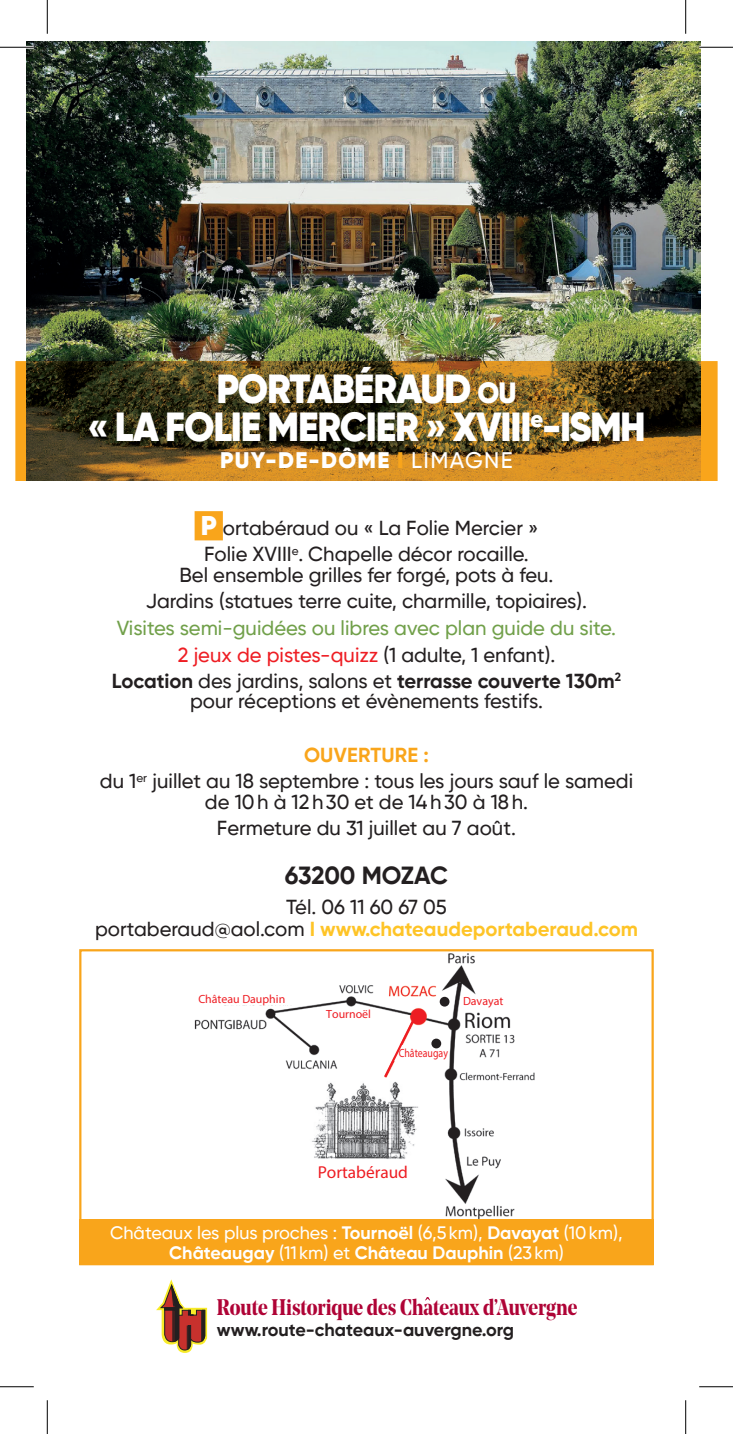
<style>
.page{position:relative;width:733px;height:1434px;background:#fff}
.page>*{position:absolute;margin:0;border:0;box-sizing:border-box;transform-origin:0 0}
.t1{font:900 40.5px/38.2px "Gilroy";letter-spacing:-.03em;color:#fff;text-align:center;scale:.95 1}
.t2{font:700 24.75px "Gilroy";letter-spacing:-.01em;color:#231f20}
.t3{font:700 22.5px "Noe Display";letter-spacing:-.005em;color:#af0336;scale:.84 1}
.t4{font:900 22.5px "Gilroy";letter-spacing:.06em;color:#fff}
.t5{font:500 20.25px/26.6px "Gilroy";color:#231f20;text-align:center}
.t6{font:500 20.25px/26.6px "Gilroy";color:#71a04a;text-align:center}
.t7{font:500 18px/20.2px "Gilroy";color:#fff;text-align:center}
.t8{font:700 18px "Gilroy";color:#231f20}
.t9{font:17.32px "Myriad Pro";color:#ee1d23}
.t10{font:11.92px "Myriad Pro";color:#ee1d23}
.t11{font:11.92px "Myriad Pro";color:#ee1d23;scale:.83 1}
.s1{font-size:29.25px}
.s2{color:#f9a51b}
.s3{font-weight:500}
.s4{font-weight:900;font-size:27px;color:#fff}
.s5{color:#ee1d23}
.s6{color:#231f20}
.s7{font-weight:700;color:#231f20}
.s8{font-weight:700;color:#f9a51b}
.s9{font-weight:700;color:#fec427}
.s10{font-weight:700}
</style>
<div class="page">
<svg style="left:156px;top:1279px;width:51px;height:74px"></svg>
<hr style="left:201px;top:1310px;width:1px;height:31px;background:#231f20">
<img style="left:189px;top:953px;width:352px;height:267px">
<div style="left:300px;top:1160px;width:125px;height:22px;background:#fff"></div>
<div style="left:394px;top:1045px;width:54px;height:16px;background:#fff"></div>
<div style="left:198px;top:993px;width:100px;height:12px;background:#fff"></div>
<div style="left:325px;top:1008px;width:47px;height:12px;background:#fff"></div>
<div style="left:431px;top:1039px;width:10px;height:9px;background:#231f20;border-radius:50%"></div>
<svg style="left:382px;top:1019px;width:33px;height:61px"></svg>
<div style="left:439px;top:997px;width:10px;height:10px;background:#231f20;border-radius:50%"></div>
<div style="left:79px;top:1220px;width:574px;height:45px;background:#f9a51b"></div>
<img style="left:26px;top:42px;width:673px;height:319px">
<div style="left:194px;top:511px;width:29px;height:29px;background:#f9a51b"></div>
<svg style="left:15px;top:361px;width:702px;height:120px;background:#6f531c"></svg>
<hr style="left:0;top:46px;width:34px;height:3px;background:#fff">
<hr style="left:0;top:47px;width:34px;height:1px;background:#000">
<hr style="left:699px;top:47px;width:33px;height:1px;background:#000">
<hr style="left:0;top:1386px;width:34px;height:1px;background:#000">
<hr style="left:699px;top:1386px;width:33px;height:1px;background:#000">
<hr style="left:47px;top:0;width:1px;height:34px;background:#000">
<hr style="left:47px;top:1400px;width:1px;height:34px;background:#000">
<hr style="left:685px;top:0;width:1px;height:34px;background:#000">
<hr style="left:685px;top:1400px;width:1px;height:34px;background:#000">
<h1 class="t1" style="left:87px;top:369px;width:589px">PORTABÉRAUD <span class="s1">OU<br></span>« LA FOLIE MERCIER » XVIII<sup>e</sup>-ISMH</h1>
<p class="t4" style="left:220px;top:446px;width:294px">PUY-DE-DÔME <span class="s2">I</span> <span class="s3">LIMAGNE</span></p>
<p class="t5" style="left:201px;top:514px;width:339px;text-align:left"><span class="s4">P</span> ortabéraud ou « La Folie Mercier »<br>Folie XVIII<sup>e</sup>. Chapelle décor rocaille.</p>
<p class="t5" style="left:146px;top:561px;width:442px">Bel ensemble grilles fer forgé, pots à feu.<br>Jardins (statues terre cuite, charmille, topiaires).</p>
<p class="t6" style="left:112px;top:614px;width:510px">Visites semi-guidées ou libres avec plan guide du site.<br><span class="s5">2 jeux de pistes-quizz</span> <span class="s6">(1 adulte, 1 enfant).<br></span><span class="s7">Location</span> <span class="s6">des jardins, salons et</span> <span class="s7">terrasse couverte 130m</span><sup>2</sup></p>
<p class="t5" style="left:190px;top:688px;width:354px">pour réceptions et évènements festifs.</p>
<p class="t5" style="left:100px;top:741px;width:534px"><span class="s8">OUVERTURE :<br></span>du 1<sup>er</sup> juillet au 18 septembre : tous les jours sauf le samedi</p>
<p class="t5" style="left:205px;top:788px;width:324px">de 10 h à 12 h 30 et de 14 h 30 à 18 h.<br>Fermeture du 31 juillet au 7 août.</p>
<p class="t2" style="left:285px;top:859px;width:165px">63200 MOZAC</p>
<p class="t5" style="left:95px;top:896px;width:544px;line-height:22.1px">Tél. 06 11 60 67 05<br>portaberaud@aol.com <span class="s9">I www.chateaudeportaberaud.com</span></p>
<p class="t10" style="left:198px;top:992px;width:88px">Château Dauphin</p>
<p class="t10" style="left:326px;top:1007px;width:46px">Tournoël</p>
<p class="t10" style="left:463px;top:994px;width:42px">Davayat</p>
<p class="t11" style="left:398px;top:1046px;width:61px">Châteaugay</p>
<p class="t9" style="left:317px;top:1161px;width:92px">Portabéraud</p>
<p class="t7" style="left:110px;top:1222px;width:514px">Châteaux les plus proches : <span class="s10">Tournoël</span> (6,5 km), <span class="s10">Davayat</span> (10 km),<br><span class="s10">Châteaugay</span> (11 km) et <span class="s10">Château Dauphin</span> (23 km)</p>
<p class="t3" style="left:217px;top:1292px;width:430px">Route Historique des Chateaux d’Auvergne</p>
<p class="t8" style="left:217px;top:1318px;width:298px">www.route-chateaux-auvergne.org</p>
</div>
